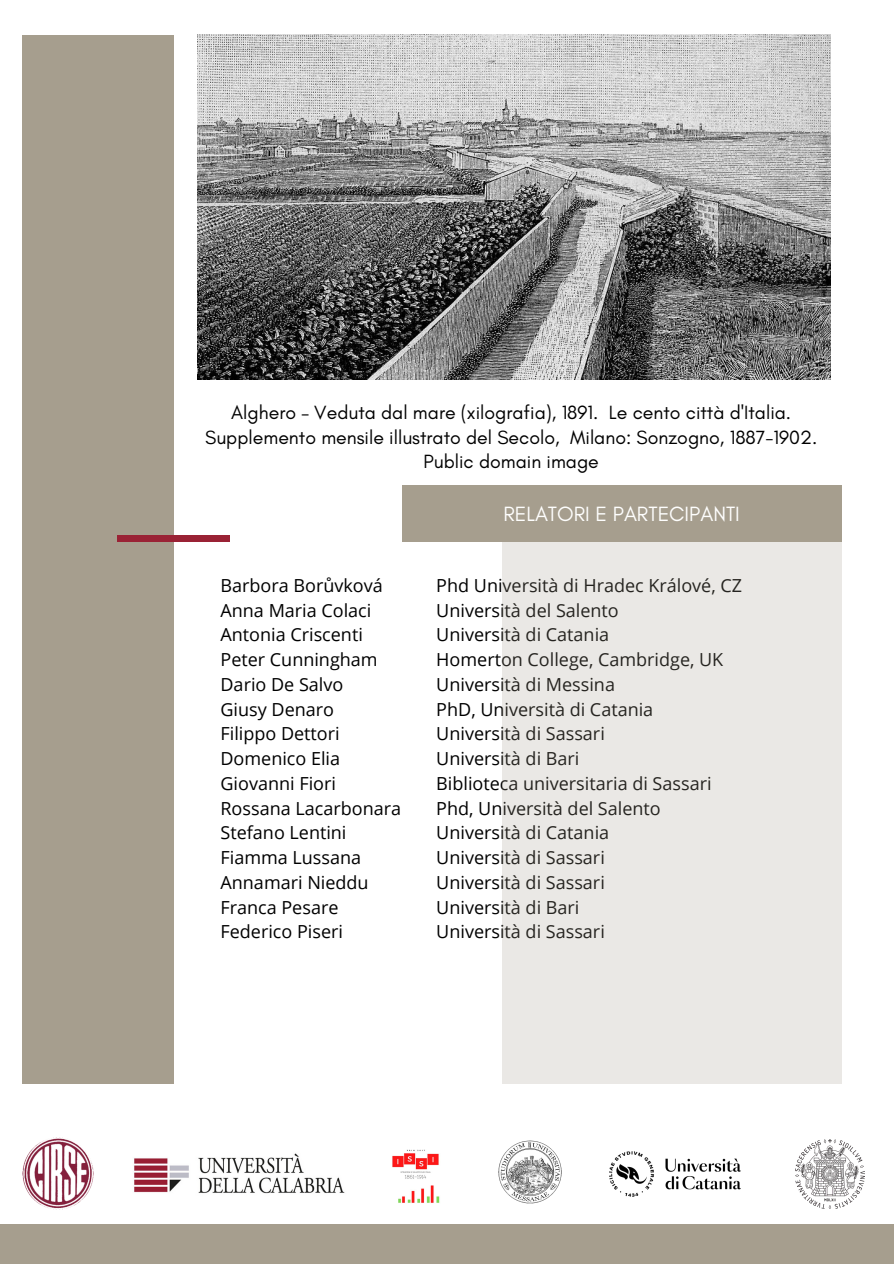
<style>
.page{position:relative;width:894px;height:1264px;background:#fff}
.page>*{position:absolute;margin:0;border:0;box-sizing:border-box;transform-origin:0 0}
.t1{font:21px "Glacial Indifference";color:#fefefd}
.t2{font:19.5px/24.8px "Glacial Indifference";color:#000;text-align:center}
.t3{font:18px "Open Sans";color:#000}
</style>
<div class="page">
<div style="left:0;top:1224px;width:893px;height:39px;background:#a69e8e"></div>
<div style="left:22px;top:35px;width:152px;height:1048px;background:#a69e8e"></div>
<div style="left:118px;top:535px;width:112px;height:7px;background:#9a2235"></div>
<img style="left:392px;top:1149px;width:48px;height:54px">
<img style="left:22px;top:1137px;width:72px;height:72px">
<img style="left:134px;top:1153px;width:211px;height:41px">
<img style="left:498px;top:1140px;width:64px;height:64px">
<img style="left:795px;top:1139px;width:69px;height:69px">
<img style="left:609px;top:1151px;width:132px;height:46px">
<img style="left:197px;top:35px;width:632px;height:344px">
<div style="left:502px;top:486px;width:339px;height:597px;background:#eae8e5"></div>
<div style="left:402px;top:485px;width:439px;height:57px;background:#a69e8e"></div>
<p class="t2" style="left:205px;top:400px;width:613px">Alghero – Veduta dal mare (xilografia), 1891. Le cento città d'Italia.<br>Supplemento mensile illustrato del Secolo, Milano: Sonzogno, 1887-1902.<br>Public domain image</p>
<p class="t3" style="left:220px;top:572px;width:164px">Barbora Borůvková</p>
<p class="t3" style="left:220px;top:597px;width:152px">Anna Maria Colaci</p>
<p class="t3" style="left:220px;top:622px;width:144px">Antonia Criscenti</p>
<p class="t3" style="left:220px;top:646px;width:159px">Peter Cunningham</p>
<p class="t3" style="left:220px;top:671px;width:124px">Dario De Salvo</p>
<p class="t3" style="left:220px;top:696px;width:115px">Giusy Denaro</p>
<p class="t3" style="left:220px;top:721px;width:121px">Filippo Dettori</p>
<p class="t3" style="left:220px;top:745px;width:121px">Domenico Elia</p>
<p class="t3" style="left:220px;top:770px;width:117px">Giovanni Fiori</p>
<p class="t3" style="left:220px;top:795px;width:182px">Rossana Lacarbonara</p>
<p class="t3" style="left:220px;top:820px;width:127px">Stefano Lentini</p>
<p class="t3" style="left:220px;top:844px;width:142px">Fiamma Lussana</p>
<p class="t3" style="left:220px;top:869px;width:149px">Annamari Nieddu</p>
<p class="t3" style="left:220px;top:894px;width:119px">Franca Pesare</p>
<p class="t3" style="left:220px;top:919px;width:124px">Federico Piseri</p>
<p class="t1" style="left:503px;top:500px;width:238px">RELATORI E PARTECIPANTI</p>
<p class="t3" style="left:436px;top:572px;width:307px">Phd Università di Hradec Králové, CZ</p>
<p class="t3" style="left:436px;top:597px;width:184px">Università del Salento</p>
<p class="t3" style="left:436px;top:622px;width:174px">Università di Catania</p>
<p class="t3" style="left:436px;top:646px;width:288px">Homerton College, Cambridge, UK</p>
<p class="t3" style="left:436px;top:671px;width:180px">Università di Messina</p>
<p class="t3" style="left:436px;top:696px;width:218px">PhD, Università di Catania</p>
<p class="t3" style="left:436px;top:721px;width:170px">Università di Sassari</p>
<p class="t3" style="left:436px;top:745px;width:145px">Università di Bari</p>
<p class="t3" style="left:436px;top:770px;width:277px">Biblioteca universitaria di Sassari</p>
<p class="t3" style="left:436px;top:795px;width:226px">Phd, Università del Salento</p>
<p class="t3" style="left:436px;top:820px;width:174px">Università di Catania</p>
<p class="t3" style="left:436px;top:844px;width:170px">Università di Sassari</p>
<p class="t3" style="left:436px;top:869px;width:170px">Università di Sassari</p>
<p class="t3" style="left:436px;top:894px;width:145px">Università di Bari</p>
<p class="t3" style="left:436px;top:919px;width:170px">Università di Sassari</p>
</div>
